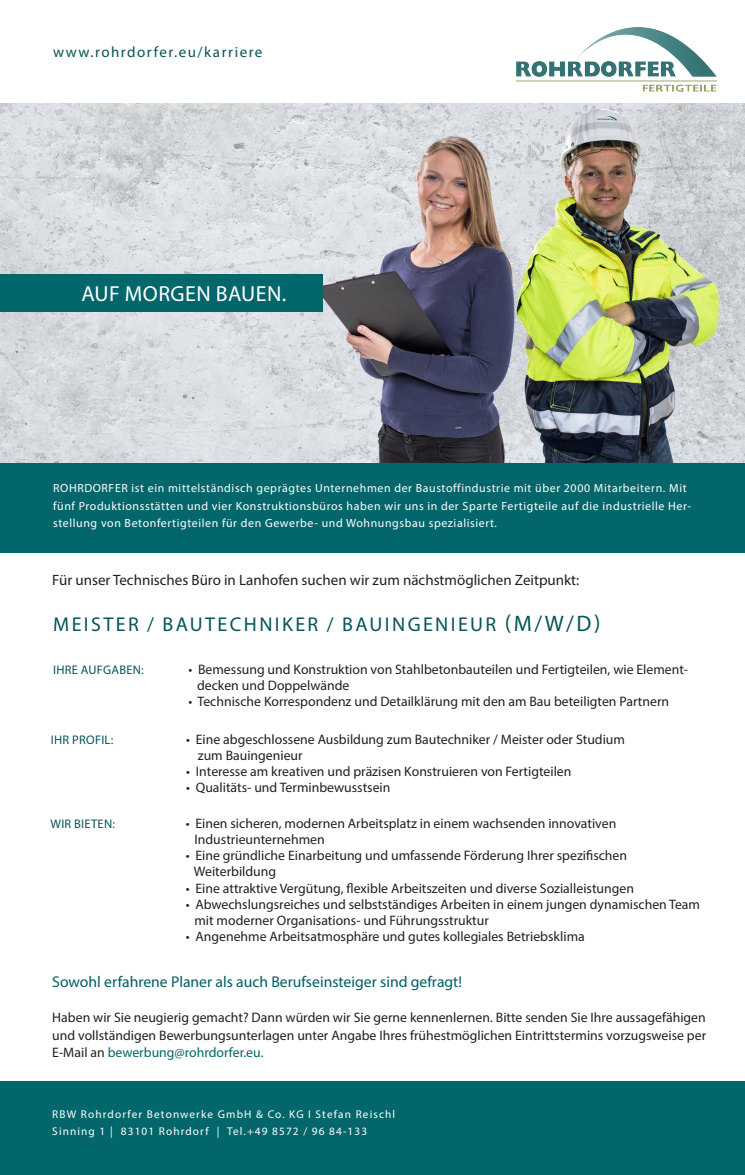
<style>
.page{position:relative;width:745px;height:1175px;background:#fff}
.page>*{position:absolute;margin:0;border:0;box-sizing:border-box;transform-origin:0 0}
.t1{font:21.88px "Myriad Pro";letter-spacing:.02em;color:#fff}
.t2{font:20px "Myriad Pro";letter-spacing:.12em;color:#065557}
.t3{font:15.62px "Myriad Pro";color:#005d63}
.t4{font:15px "Myriad Pro";color:#231f20}
.t5{font:15px "Myriad Pro";letter-spacing:.1em;color:#065557}
.t6{font:13.75px/17.5px "Myriad Pro";color:#231f20;text-align:justify}
.t7{font:12.5px "Myriad Pro";letter-spacing:.02em;color:#065557}
.t8{font:11.88px/17.5px "Myriad Pro";letter-spacing:.05em;color:#fff}
.t9{font:11.25px "Myriad Pro";letter-spacing:.1em;color:#fff}
.s1{font-size:22.5px}
.s2{color:#03666a}
</style>
<div class="page">
<img style="left:0;top:103px;width:744px;height:359px">
<div style="left:0;top:463px;width:744px;height:90px;background:#03666a"></div>
<div style="left:0;top:1082px;width:744px;height:93px;background:#03666a"></div>
<img style="left:516px;top:27px;width:200px;height:64px">
<div style="left:0;top:275px;width:322px;height:37px;background:#03666a"></div>
<p class="t5" style="left:53px;top:43px;width:211px">www.rohrdorfer.eu/karriere</p>
<p class="t1" style="left:81px;top:280px;width:206px">AUF MORGEN BAUEN.</p>
<p class="t8" style="left:53px;top:480px;width:639px">ROHRDORFER ist ein mittelständisch geprägtes Unternehmen der Baustoffindustrie mit über 2000 Mitarbeitern. Mit fünf Produktionsstätten und vier Konstruktionsbüros haben wir uns in der Sparte Fertigteile auf die industrielle Her&shy;stellung von Betonfertigteilen für den Gewerbe- und Wohnungsbau spezialisiert.</p>
<p class="t4" style="left:52px;top:571px;width:528px">Für unser Technisches Büro in Lanhofen suchen wir zum nächstmöglichen Zeitpunkt:</p>
<p class="t2" style="left:53px;top:612px;width:548px">MEISTER / BAUTECHNIKER / BAUINGENIEUR <span class="s1">(M/W/D)</span></p>
<p class="t7" style="left:53px;top:662px;width:92px">IHRE AUFGABEN:</p>
<p class="t6" style="left:188px;top:660px;width:501px">• Bemessung und Konstruktion von Stahlbetonbauteilen und Fertigteilen, wie Element-</p>
<p class="t6" style="left:197px;top:676px;width:154px">decken und Doppelwände</p>
<p class="t6" style="left:188px;top:692px;width:482px">• Technische Korrespondenz und Detailklärung mit den am Bau beteiligten Partnern</p>
<p class="t7" style="left:51px;top:732px;width:64px">IHR PROFIL:</p>
<p class="t6" style="left:186px;top:730px;width:440px">• Eine abgeschlossene Ausbildung zum Bautechniker / Meister oder Studium</p>
<p class="t6" style="left:198px;top:746px;width:106px">zum Bauingenieur</p>
<p class="t6" style="left:186px;top:763px;width:386px">• Interesse am kreativen und präzisen Konstruieren von Fertigteilen</p>
<p class="t6" style="left:186px;top:779px;width:206px">• Qualitäts- und Terminbewusstsein</p>
<p class="t7" style="left:50px;top:816px;width:66px">WIR BIETEN:</p>
<p class="t6" style="left:194px;top:814px;width:423px;line-height:16.2px;text-indent:-9px">• Einen sicheren, modernen Arbeitsplatz in einem wachsenden innovativen<br>Industrieunternehmen</p>
<p class="t6" style="left:185px;top:846px;width:442px">• Eine gründliche Einarbeitung und umfassende Förderung Ihrer spezifischen</p>
<p class="t6" style="left:194px;top:863px;width:84px">Weiterbildung</p>
<p class="t6" style="left:185px;top:879px;width:449px">• Eine attraktive Vergütung, flexible Arbeitszeiten und diverse Sozialleistungen</p>
<p class="t6" style="left:185px;top:895px;width:515px">• Abwechslungsreiches und selbstständiges Arbeiten in einem jungen dynamischen Team</p>
<p class="t6" style="left:194px;top:911px;width:296px">mit moderner Organisations- und Führungsstruktur</p>
<p class="t6" style="left:185px;top:928px;width:400px">• Angenehme Arbeitsatmosphäre und gutes kollegiales Betriebsklima</p>
<p class="t3" style="left:52px;top:972px;width:411px">Sowohl erfahrene Planer als auch Berufseinsteiger sind gefragt!</p>
<p class="t6" style="left:52px;top:1009px;width:655px">Haben wir Sie neugierig gemacht? Dann würden wir Sie gerne kennenlernen. Bitte senden Sie Ihre aussagefähigen und vollständigen Bewerbungsunterlagen unter Angabe Ihres frühestmöglichen Eintrittstermins vorzugsweise per E-Mail an <span class="s2">bewerbung@rohrdorfer.eu.</span></p>
<p class="t9" style="left:52px;top:1107px;width:344px">RBW Rohrdorfer Betonwerke GmbH &amp; Co. KG I Stefan Reischl</p>
<p class="t9" style="left:52px;top:1124px;width:316px">Sinning 1 | 83101 Rohrdorf | Tel.+49 8572 / 96 84-133</p>
</div>
